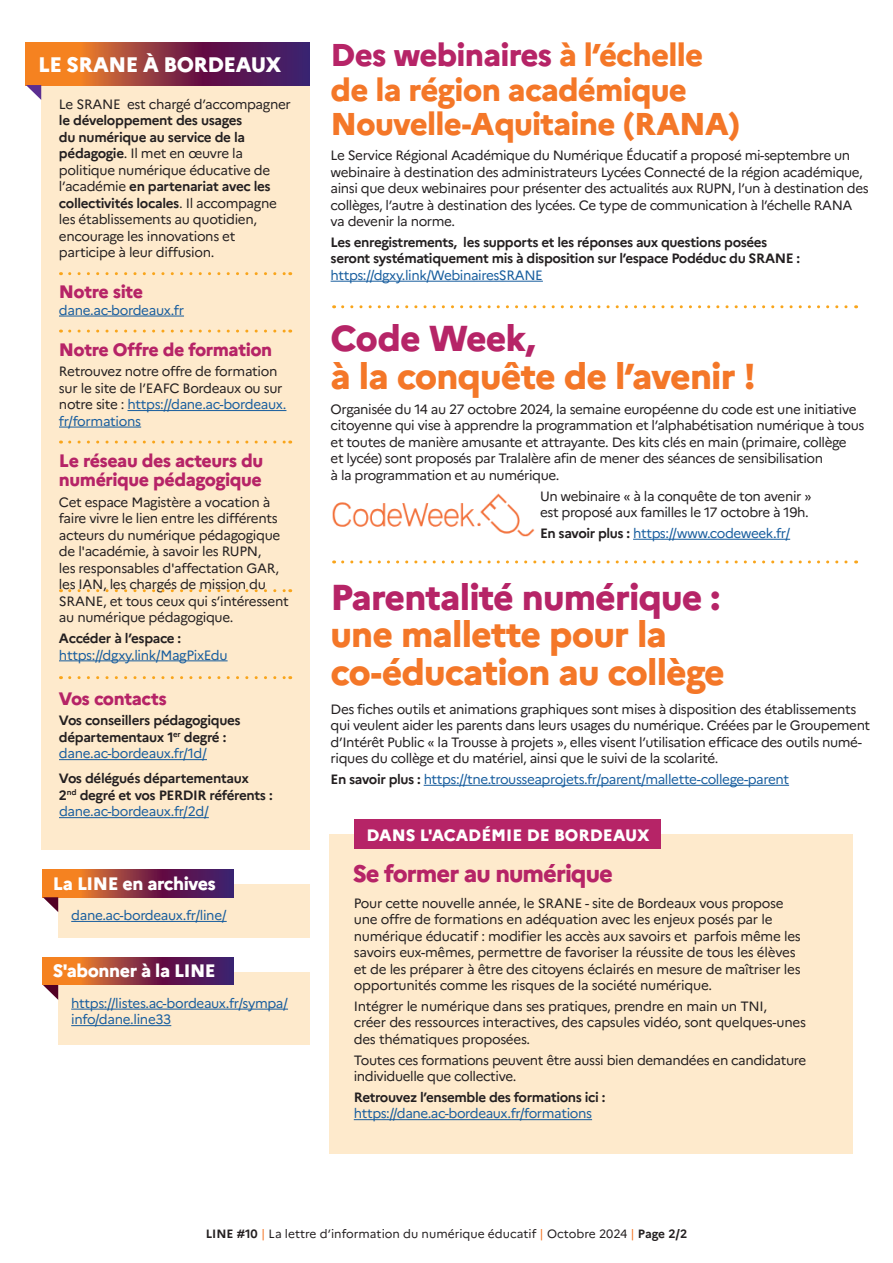
<style>
.page{position:relative;width:893px;height:1263px;background:#fff}
.page>*{position:absolute;margin:0;border:0;box-sizing:border-box;transform-origin:0 0}
.t1{font:800 36px/37.5px "Marianne";letter-spacing:-.025em;color:#f47728}
.t2{font:800 36px "Marianne";letter-spacing:-.025em;color:#b62467}
.t3{font:800 31.5px/34.5px "Marianne";letter-spacing:-.025em;color:#f47728}
.t4{font:800 24px "Marianne";letter-spacing:-.04em;color:#b62467}
.t5{font:800 21px "Marianne";letter-spacing:-.025em;color:#fff}
.t6{font:800 18px/19.5px "Marianne";letter-spacing:-.025em;color:#b62467}
.t7{font:800 18px "Marianne";letter-spacing:-.025em;color:#fff}
.t8{font:800 16.5px "Marianne";color:#fff}
.t9{font:13.5px/16.5px "Marianne";letter-spacing:-.03em;color:#231f20}
.t10{font:700 13.5px/16.5px "Marianne";letter-spacing:-.03em;color:#231f20}
.t11{font:13.5px/16.5px "Marianne";letter-spacing:-.03em;color:#175d9e}
.t12{font:12px "Marianne";color:#231f20}
.s1{font-weight:700}
.s2{color:#175d9e}
.s3{font-weight:400;color:#175d9e}
.s4{color:#b62467}
.s5{font-weight:700;color:#231f20}
.s6{color:#f47728}
</style>
<div class="page">
<div style="left:330px;top:834px;width:523px;height:319px;background:#feeacc"></div>
<hr style="left:331px;top:281px;width:212px;height:1px;background:#175d9e">
<hr style="left:633px;top:539px;width:157px;height:1px;background:#175d9e">
<hr style="left:424px;top:785px;width:365px;height:1px;background:#175d9e">
<hr style="left:354px;top:1119px;width:238px;height:1px;background:#175d9e">
<svg style="left:343px;top:305px;width:514px;height:3px"></svg>
<svg style="left:343px;top:560px;width:514px;height:3px"></svg>
<div style="left:41px;top:61px;width:268px;height:788px;background:#feeacc"></div>
<div style="left:58px;top:884px;width:251px;height:54px;background:#feeacc"></div>
<div style="left:58px;top:972px;width:251px;height:72px;background:#feeacc"></div>
<hr style="left:59px;top:315px;width:125px;height:1px;background:#175d9e">
<hr style="left:128px;top:410px;width:158px;height:1px;background:#175d9e">
<hr style="left:59px;top:427px;width:82px;height:1px;background:#175d9e">
<hr style="left:59px;top:660px;width:169px;height:1px;background:#175d9e">
<hr style="left:59px;top:759px;width:148px;height:1px;background:#175d9e">
<hr style="left:59px;top:817px;width:150px;height:1px;background:#175d9e">
<svg style="left:26px;top:43px;width:283px;height:42px;background:#933f41"></svg>
<svg style="left:26px;top:85px;width:15px;height:15px"></svg>
<svg style="left:43px;top:870px;width:191px;height:27px;background:#933f41"></svg>
<svg style="left:43px;top:957px;width:191px;height:28px;background:#933f41"></svg>
<svg style="left:43px;top:897px;width:15px;height:15px"></svg>
<svg style="left:43px;top:985px;width:15px;height:15px"></svg>
<hr style="left:71px;top:921px;width:156px;height:1px;background:#175d9e">
<hr style="left:71px;top:1008px;width:217px;height:1px;background:#175d9e">
<hr style="left:71px;top:1025px;width:100px;height:1px;background:#175d9e">
<svg style="left:70px;top:676px;width:221px;height:3px"></svg>
<svg style="left:70px;top:589px;width:221px;height:3px"></svg>
<svg style="left:70px;top:441px;width:221px;height:3px"></svg>
<svg style="left:70px;top:272px;width:221px;height:3px"></svg>
<svg style="left:70px;top:330px;width:221px;height:3px"></svg>
<div style="left:355px;top:819px;width:306px;height:30px;background:#b62467"></div>
<img style="left:332px;top:493px;width:203px;height:44px">
<h3 class="t5" style="left:38px;top:48px;width:245px">LE SRANE À BORDEAUX</h3>
<p class="t9" style="left:59px;top:95px;width:233px">Le SRANE est chargé d’accompagner</p>
<p class="t9" style="left:59px;top:111px;width:219px"><span class="s1">le développement des usages<br>du numérique au service de la pédagogie</span>. Il met en œuvre la politique numérique éducative de l’académie <span class="s1">en partenariat avec les collectivités locales</span>. Il accompagne les établissements au quotidien, encourage les innovations et participe à leur diffusion.</p>
<h3 class="t6" style="left:59px;top:281px;width:86px">Notre site</h3>
<p class="t11" style="left:59px;top:301px;width:127px">dane.ac-bordeaux.fr</p>
<h3 class="t6" style="left:59px;top:338px;width:215px">Notre Offre de formation</h3>
<p class="t9" style="left:59px;top:362px;width:229px">Retrouvez notre offre de formation sur le site de l’EAFC Bordeaux ou sur notre site : <span class="s2">https://dane.ac-bordeaux. fr/formations</span></p>
<h3 class="t6" style="left:59px;top:449px;width:206px">Le réseau des acteurs du numérique pédagogique</h3>
<p class="t9" style="left:59px;top:493px;width:231px">Cet espace Magistère a vocation à faire vivre le lien entre les différents acteurs du numérique pédagogique de l'académie, à savoir les RUPN,<br>les responsables d'affectation GAR, les IAN, les chargés de mission du SRANE, et tous ceux qui s’intéressent au numérique pédagogique.</p>
<p class="t10" style="left:59px;top:629px;width:124px">Accéder à l’espace :</p>
<p class="t11" style="left:59px;top:645px;width:170px">https://dgxy.link/MagPixEdu</p>
<h3 class="t6" style="left:59px;top:687px;width:109px">Vos contacts</h3>
<p class="t10" style="left:59px;top:711px;width:183px">Vos conseillers pédagogiques départementaux 1<sup>er</sup> degré : <span class="s3">dane.ac-bordeaux.fr/1d/</span></p>
<p class="t10" style="left:59px;top:769px;width:215px">Vos délégués départementaux<br>2<sup>nd</sup> degré et vos PERDIR référents : <span class="s3">dane.ac-bordeaux.fr/2d/</span></p>
<h3 class="t7" style="left:53px;top:869px;width:165px">La LINE en archives</h3>
<p class="t11" style="left:71px;top:906px;width:157px">dane.ac-bordeaux.fr/line/</p>
<h3 class="t7" style="left:53px;top:957px;width:164px">S'abonner à la LINE</h3>
<p class="t11" style="left:71px;top:994px;width:218px">https://listes.ac-bordeaux.fr/sympa/ info/dane.line33</p>
<h2 class="t3" style="left:331px;top:35px;width:411px"><span class="s4">Des webinaires</span> à l’échelle de la région académique<br>Nouvelle-Aquitaine (RANA)</h2>
<p class="t9" style="left:331px;top:146px;width:540px">Le Service Régional Académique du Numérique Éducatif a proposé mi-septembre un webinaire à destination des administrateurs Lycées Connecté de la région académique, ainsi que deux webinaires pour présenter des actualités aux RUPN, l’un à destination des collèges, l’autre à destination des lycées. Ce type de communication à l’échelle RANA va devenir la norme.</p>
<p class="t10" style="left:331px;top:233px;width:471px">Les enregistrements, les supports et les réponses aux questions posées seront systématiquement mis à disposition sur l’espace Podéduc du SRANE :</p>
<p class="t11" style="left:331px;top:266px;width:214px">https://dgxy.link/WebinairesSRANE</p>
<h1 class="t2" style="left:331px;top:311px;width:206px">Code Week,</h1>
<h1 class="t1" style="left:331px;top:354px;width:427px">à la conquête de l’avenir !</h1>
<p class="t9" style="left:331px;top:400px;width:535px">Organisée du 14 au 27 octobre 2024, la semaine européenne du code est une initiative citoyenne qui vise à apprendre la programmation et l’alphabétisation numérique à tous et toutes de manière amusante et attrayante. Des kits clés en main (primaire, collège<br>et lycée) sont proposés par Tralalère afin de mener des séances de sensibilisation<br>à la programmation et au numérique.</p>
<p class="t9" style="left:540px;top:487px;width:273px">Un webinaire « à la conquête de ton avenir » est proposé aux familles le 17 octobre à 19h.</p>
<p class="t11" style="left:540px;top:524px;width:252px"><span class="s5">En savoir plus :</span> https://www.codeweek.fr/</p>
<h1 class="t2" style="left:331px;top:569px;width:391px">Parentalité numérique :</h1>
<h1 class="t1" style="left:331px;top:612px;width:396px">une mallette pour la co-éducation au collège</h1>
<p class="t9" style="left:331px;top:700px;width:541px">Des fiches outils et animations graphiques sont mises à disposition des établissements qui veulent aider les parents dans leurs usages du numérique. Créées par le Groupement d’Intérêt Public « la Trousse à projets », elles visent l’utilisation efficace des outils numé&shy;riques du collège et du matériel, ainsi que le suivi de la scolarité.</p>
<p class="t11" style="left:331px;top:770px;width:460px"><span class="s5">En savoir plus :</span> https://tne.trousseaprojets.fr/parent/mallette-college-parent</p>
<p class="t8" style="left:367px;top:822px;width:285px">DANS L'ACADÉMIE DE BORDEAUX</p>
<h3 class="t4" style="left:353px;top:855px;width:262px">Se former au numérique</h3>
<p class="t9" style="left:354px;top:893px;width:448px">Pour cette nouvelle année, le SRANE - site de Bordeaux vous propose une offre de formations en adéquation avec les enjeux posés par le numérique éducatif : modifier les accès aux savoirs et parfois même les savoirs eux-mêmes, permettre de favoriser la réussite de tous les élèves et de les préparer à être des citoyens éclairés en mesure de maîtriser les opportunités comme les risques de la société numérique.</p>
<p class="t9" style="left:354px;top:997px;width:454px">Intégrer le numérique dans ses pratiques, prendre en main un TNI,<br>créer des ressources interactives, des capsules vidéo, sont quelques-unes des thématiques proposées.</p>
<p class="t9" style="left:354px;top:1050px;width:454px">Toutes ces formations peuvent être aussi bien demandées en candidature individuelle que collective.</p>
<p class="t10" style="left:354px;top:1088px;width:253px">Retrouvez l’ensemble des formations ici :</p>
<p class="t11" style="left:354px;top:1104px;width:240px">https://dane.ac-bordeaux.fr/formations</p>
<p class="t12" style="left:206px;top:1224px;width:483px"><span class="s1">LINE #10</span> <span class="s6">|</span> La lettre d’information du numérique éducatif <span class="s6">|</span> Octobre 2024 <span class="s6">|</span> <span class="s1">Page 2/2</span></p>
</div>
